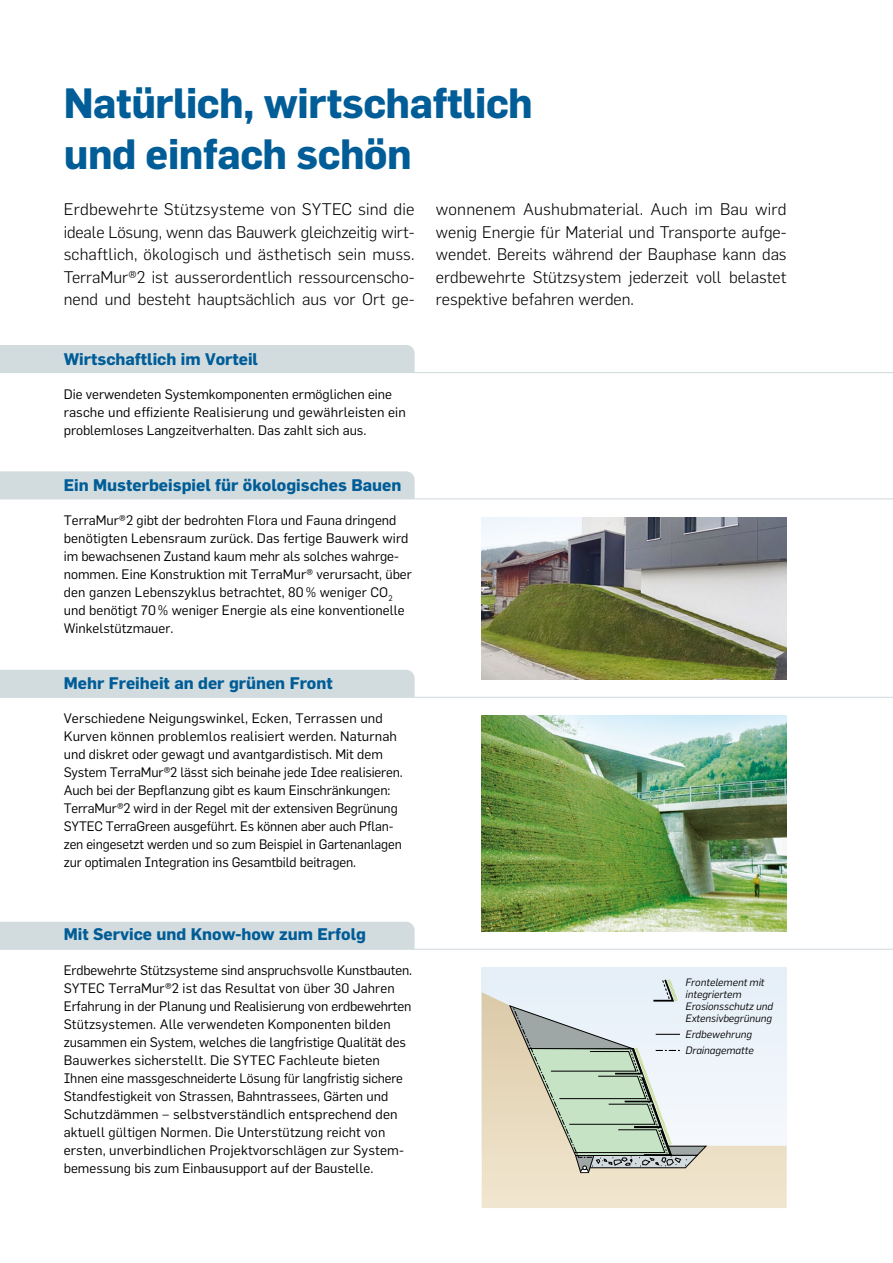
<style>
.page{position:relative;width:893px;height:1263px;background:#fff}
.page>*{position:absolute;margin:0;border:0;box-sizing:border-box;transform-origin:0 0}
.Headline_28pt_bold_b{font:700 41.55px/50.4px "Flama";letter-spacing:-.01em;color:#005d97}
.Lead_11pt_bold{font:300 16.5px/22.5px "Flama";color:#000;text-align:justify}
.Register_11pt_bold_b{font:700 16.5px "Flama";color:#005d97}
.Fliesstext_9pt{font:13.5px/18px "Flama";color:#000}
.Legende_7pt_kursiv{font:italic 10.5px/12px "Flama";color:#000}
</style>
<div class="page">
<img style="left:482px;top:715px;width:305px;height:216px">
<img style="left:482px;top:517px;width:305px;height:162px">
<div style="left:482px;top:967px;width:305px;height:187px;background:#e6eff8"></div>
<svg style="left:482px;top:992px;width:305px;height:216px"></svg>
<div style="left:0;top:471px;width:415px;height:27px;background:#d2dcdf"></div>
<hr style="left:0;top:498px;width:893px;height:1px;background:#d2dcdf">
<div style="left:0;top:670px;width:415px;height:27px;background:#d2dcdf"></div>
<hr style="left:0;top:697px;width:893px;height:1px;background:#d2dcdf">
<div style="left:0;top:345px;width:415px;height:27px;background:#d2dcdf"></div>
<hr style="left:0;top:372px;width:893px;height:1px;background:#d2dcdf">
<div style="left:0;top:922px;width:415px;height:27px;background:#d2dcdf"></div>
<hr style="left:0;top:949px;width:893px;height:1px;background:#d2dcdf">
<svg style="left:509px;top:979px;width:199px;height:194px"></svg>
<p class="Headline_28pt_bold_b" style="left:64px;top:77px;width:470px">Natürlich, wirtschaftlich und einfach schön</p>
<p class="Lead_11pt_bold" style="left:64px;top:198px;width:352px">Erdbewehrte Stützsysteme von SYTEC sind die ideale Lösung, wenn das Bauwerk gleichzeitig wirt&shy;schaftlich, ökologisch und ästhetisch sein muss.<br>TerraMur®2 ist ausserordentlich ressourcenscho&shy;nend und besteht hauptsächlich aus vor Ort ge-</p>
<p class="Lead_11pt_bold" style="left:436px;top:198px;width:352px">wonnenem Aushubmaterial. Auch im Bau wird wenig Energie für Material und Transporte aufge&shy;wendet. Bereits während der Bauphase kann das erdbewehrte Stützsystem jederzeit voll belastet respektive befahren werden.</p>
<p class="Register_11pt_bold_b" style="left:64px;top:348px;width:196px">Wirtschaftlich im Vorteil</p>
<p class="Fliesstext_9pt" style="left:64px;top:385px;width:344px">Die verwendeten Systemkomponenten ermöglichen eine rasche und effiziente Realisierung und gewährleisten ein problemloses Langzeitverhalten. Das zahlt sich aus.</p>
<p class="Register_11pt_bold_b" style="left:64px;top:474px;width:339px">Ein Musterbeispiel für ökologisches Bauen</p>
<p class="Fliesstext_9pt" style="left:64px;top:511px;width:350px">TerraMur®2 gibt der bedrohten Flora und Fauna dringend benötigten Lebensraum zurück. Das fertige Bauwerk wird im bewachsenen Zustand kaum mehr als solches wahrge&shy;nommen. Eine Konstruktion mit TerraMur® verursacht, über den ganzen Lebenszyklus betrachtet, 80% weniger CO<sub>2 </sub>und benötigt 70% weniger Energie als eine konventionelle Winkelstützmauer.</p>
<p class="Register_11pt_bold_b" style="left:64px;top:672px;width:270px">Mehr Freiheit an der grünen Front</p>
<p class="Fliesstext_9pt" style="left:64px;top:709px;width:341px">Verschiedene Neigungswinkel, Ecken, Terrassen und Kurven können problemlos realisiert werden. Naturnah und diskret oder gewagt und avantgardistisch. Mit dem System TerraMur®2 lässt sich beinahe jede Idee realisieren.<br>Auch bei der Bepflanzung gibt es kaum Einschränkungen:<br>TerraMur®2 wird in der Regel mit der extensiven Begrünung SYTEC TerraGreen ausgeführt. Es können aber auch Pflan&shy;zen eingesetzt werden und so zum Beispiel in Gartenanlagen zur optimalen Integration ins Gesamtbild beitragen.</p>
<p class="Register_11pt_bold_b" style="left:64px;top:924px;width:304px">Mit Service und Know-how zum Erfolg</p>
<p class="Fliesstext_9pt" style="left:64px;top:961px;width:350px">Erdbewehrte Stützsysteme sind anspruchsvolle Kunstbauten.<br>SYTEC TerraMur®2 ist das Resultat von über 30 Jahren Erfahrung in der Planung und Realisierung von erdbewehrten Stützsystemen. Alle verwendeten Komponenten bilden zusammen ein System, welches die langfristige Qualität des Bauwerkes sicherstellt. Die SYTEC Fachleute bieten Ihnen eine massgeschneiderte Lösung für langfristig sichere Standfestigkeit von Strassen, Bahntrassees, Gärten und Schutzdämmen – selbstverständlich entsprechend den aktuell gültigen Normen. Die Unterstützung reicht von ersten, unverbindlichen Projektvorschlägen zur System&shy;bemessung bis zum Einbausupport auf der Baustelle.</p>
<p class="Legende_7pt_kursiv" style="left:685px;top:976px;width:89px">Frontelement mit integriertem<br>Erosionsschutz und<br>Extensivbegrünung</p>
<p class="Legende_7pt_kursiv" style="left:685px;top:1028px;width:68px">Erdbewehrung</p>
<p class="Legende_7pt_kursiv" style="left:685px;top:1044px;width:70px">Drainagematte</p>
</div>
